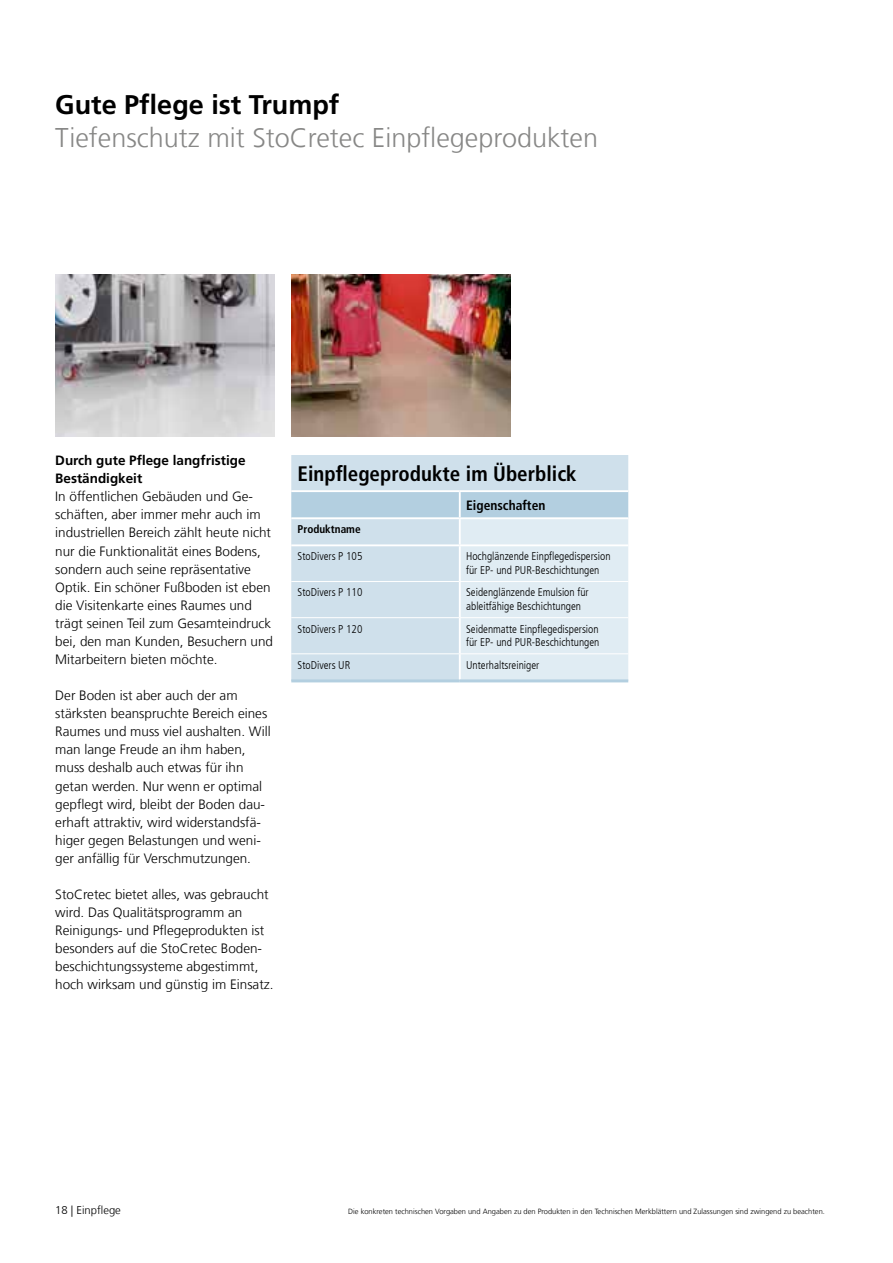
<style>
.page{position:relative;width:893px;height:1263px;background:#fff}
.page>*{position:absolute;margin:0;border:0;box-sizing:border-box;transform-origin:0 0}
.t1{font:300 27px "Sto Frutiger";color:#878786}
.t2{font:700 27px "Sto Frutiger";color:#000}
.t3{font:700 condensed 21px "Sto Frutiger";color:#000}
.t4{font:300 13.5px/18.1px "Sto Frutiger";color:#000}
.t5{font:700 13.5px/18.1px "Sto Frutiger";color:#000}
.t6{font:700 condensed 13.5px "Sto Frutiger";color:#000}
.t7{font:300 condensed 11.25px/13.5px "Sto Frutiger";color:#000}
.t8{font:300 11.25px "Sto Frutiger";color:#000}
.t9{font:700 condensed 11.25px "Sto Frutiger";color:#000}
.t10{font:300 7.5px "Sto Frutiger";color:#000}
</style>
<div class="page">
<div style="left:291px;top:455px;width:337px;height:35px;background:#cfe0eb"></div>
<svg style="left:291px;top:492px;width:337px;height:187px;background:#d2e3ed"></svg>
<hr style="left:291px;top:517px;width:169px;height:2px;background:#fff">
<hr style="left:291px;top:544px;width:169px;height:2px;background:#fff">
<hr style="left:291px;top:581px;width:169px;height:1px;background:#fff">
<hr style="left:291px;top:617px;width:169px;height:1px;background:#fff">
<hr style="left:291px;top:653px;width:169px;height:1px;background:#fff">
<hr style="left:291px;top:679px;width:169px;height:3px;background:#b3cfe0">
<hr style="left:459px;top:492px;width:2px;height:25px;background:#fff">
<hr style="left:460px;top:517px;width:168px;height:2px;background:#fff">
<hr style="left:459px;top:519px;width:2px;height:25px;background:#fff">
<hr style="left:460px;top:544px;width:168px;height:2px;background:#fff">
<hr style="left:459px;top:546px;width:2px;height:35px;background:#fff">
<hr style="left:459px;top:582px;width:2px;height:35px;background:#fff">
<hr style="left:459px;top:618px;width:2px;height:35px;background:#fff">
<hr style="left:459px;top:654px;width:2px;height:25px;background:#fff">
<hr style="left:460px;top:581px;width:168px;height:1px;background:#fff">
<hr style="left:460px;top:617px;width:168px;height:1px;background:#fff">
<hr style="left:460px;top:653px;width:168px;height:1px;background:#fff">
<hr style="left:460px;top:679px;width:168px;height:3px;background:#b3cfe0">
<img style="left:291px;top:274px;width:219px;height:163px">
<img style="left:55px;top:274px;width:219px;height:163px">
<h1 class="t2" style="left:55px;top:89px;width:286px">Gute Pflege ist Trumpf</h1>
<h1 class="t1" style="left:55px;top:122px;width:544px">Tiefenschutz mit StoCretec Einpflegeprodukten</h1>
<p class="t5" style="left:55px;top:451px;width:192px">Durch gute Pflege langfristige<br>Beständigkeit</p>
<p class="t4" style="left:55px;top:488px;width:219px">In öffentlichen Gebäuden und Ge&shy;schäften, aber immer mehr auch im industriellen Bereich zählt heute nicht nur die Funktionalität eines Bodens, sondern auch seine repräsentative Optik. Ein schöner Fußboden ist eben die Visitenkarte eines Raumes und trägt seinen Teil zum Gesamteindruck bei, den man Kunden, Besuchern und Mitarbeitern bieten möchte.</p>
<p class="t4" style="left:55px;top:686px;width:217px">Der Boden ist aber auch der am stärksten beanspruchte Bereich eines Raumes und muss viel aushalten. Will man lange Freude an ihm haben, muss deshalb auch etwas für ihn getan werden. Nur wenn er optimal gepflegt wird, bleibt der Boden dau&shy;erhaft attraktiv, wird widerstandsfä&shy;higer gegen Belastungen und weni&shy;ger anfällig für Verschmutzungen.</p>
<p class="t4" style="left:55px;top:885px;width:220px">StoCretec bietet alles, was gebraucht wird. Das Qualitätsprogramm an Reinigungs- und Pflegeprodukten ist besonders auf die StoCretec Boden&shy;beschichtungssysteme abgestimmt, hoch wirksam und günstig im Einsatz.</p>
<h2 class="t3" style="left:298px;top:461px;width:281px">Einpflegeprodukte im Überblick</h2>
<p class="t6" style="left:466px;top:497px;width:81px">Eigenschaften</p>
<p class="t9" style="left:298px;top:522px;width:65px">Produktname</p>
<p class="t7" style="left:298px;top:550px;width:66px">StoDivers P 105</p>
<p class="t7" style="left:466px;top:550px;width:146px">Hochglänzende Einpflegedispersion für EP- und PUR-Beschichtungen</p>
<p class="t7" style="left:298px;top:586px;width:66px">StoDivers P 110</p>
<p class="t7" style="left:466px;top:586px;width:124px">Seidenglänzende Emulsion für ableitfähige Beschichtungen</p>
<p class="t7" style="left:298px;top:622px;width:66px">StoDivers P 120</p>
<p class="t7" style="left:466px;top:622px;width:135px">Seidenmatte Einpflegedispersion für EP- und PUR-Beschichtungen</p>
<p class="t7" style="left:298px;top:658px;width:54px">StoDivers UR</p>
<p class="t7" style="left:466px;top:658px;width:75px">Unterhaltsreiniger</p>
<p class="t8" style="left:55px;top:1204px;width:67px">18 | Einpflege</p>
<p class="t10" style="left:348px;top:1207px;width:478px">Die konkreten technischen Vorgaben und Angaben zu den Produkten in den Technischen Merkblättern und Zulassungen sind zwingend zu beachten.</p>
</div>
